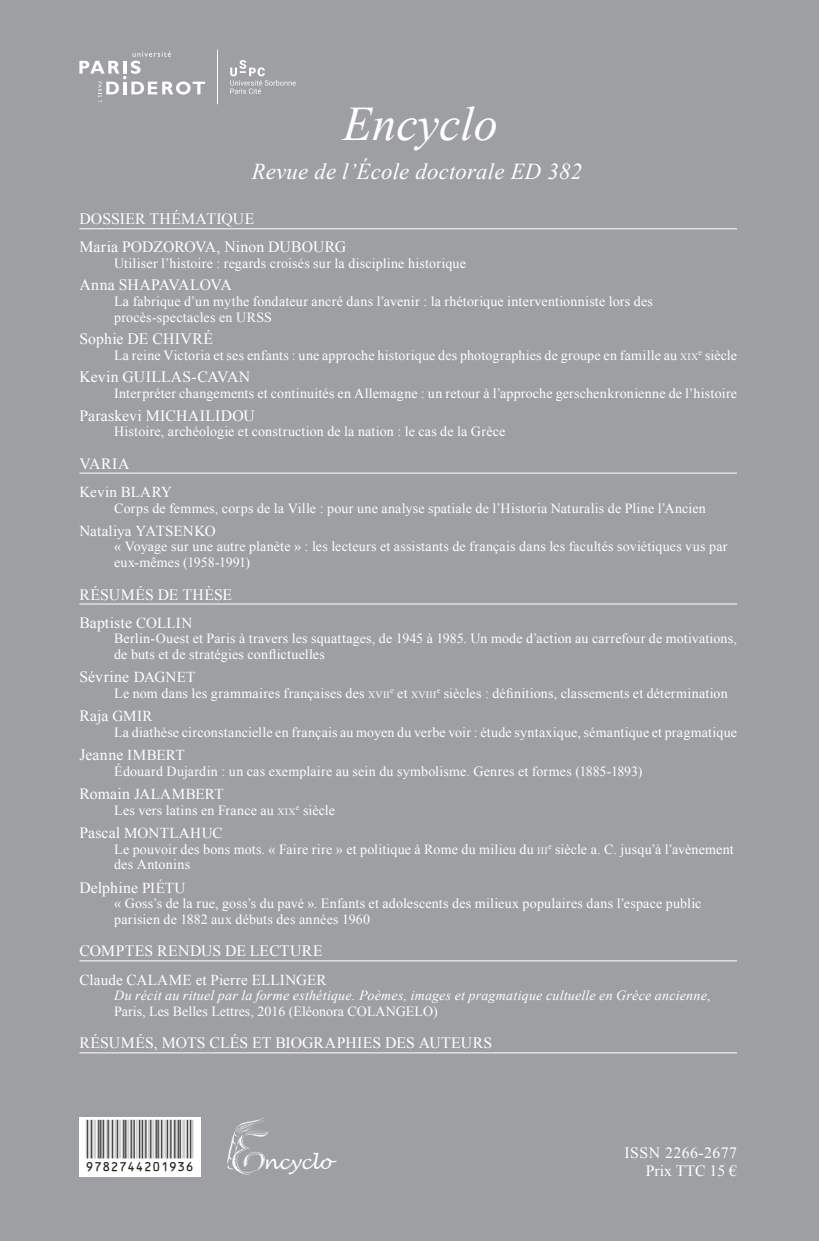
<style>
.page{position:relative;width:819px;height:1241px;background:#fff}
.page>*{position:absolute;margin:0;border:0;box-sizing:border-box;transform-origin:0 0}
.t1{font:51.45px "C39 Hr P48 Dh Tt";letter-spacing:.01em;color:#231f20;scale:.95 1}
.t2{font:italic 48.12px "Times New Roman";color:#fff}
.t3{font:italic 22.75px "Times New Roman";letter-spacing:.01em;color:#fff}
.t4{font:italic 19.25px "Lucida Handwriting";color:#fff}
.NOM_PRENOM{font:15.75px "Times New Roman";letter-spacing:.005em;color:#fff}
.TITRE_SOULIGNÉ{font:15.75px "Times New Roman";letter-spacing:.005em;color:#fff}
.TITRE_SOULIGNÉ-2{font:15.75px "Times New Roman";letter-spacing:.03em;color:#fff}
.NOM_PRENOM-2{font:15.05px "Times New Roman";letter-spacing:.005em;color:#fff}
.p1{font:15.05px "Times New Roman";letter-spacing:.01em;color:#fff}
.TEXTE_EN_RETRAIT{font:14px/15.8px "Times New Roman";letter-spacing:.015em;color:#fff}
.TEXTE_EN_RETRAIT-2{font:italic 14px/15.8px "Times New Roman";letter-spacing:.015em;color:#fff}
.TEXTE_EN_RETRAIT-3{font:9.8px "Times New Roman";letter-spacing:.035em;color:#fff}
.s1{font-size:9.8px}
.s2{font-size:15.05px}
.s3{font-size:14px}
.s4{font-size:15.75px}
.s5{font-style:normal}
</style>
<div class="page">
<div style="left:0;top:0;width:819px;height:1240px;background:#9d9fa2"></div>
<img style="left:227px;top:1117px;width:42px;height:58px">
<hr style="left:79px;top:228px;width:658px;height:1px;background:#fff">
<hr style="left:79px;top:472px;width:658px;height:1px;background:#fff">
<hr style="left:79px;top:603px;width:658px;height:1px;background:#fff">
<hr style="left:79px;top:960px;width:658px;height:1px;background:#fff">
<hr style="left:79px;top:1052px;width:658px;height:1px;background:#fff">
<svg style="left:79px;top:51px;width:126px;height:51px"></svg>
<svg style="left:230px;top:60px;width:66px;height:34px"></svg>
<hr style="left:217px;top:50px;width:1px;height:54px;background:#fff">
<div style="left:79px;top:1116px;width:121px;height:60px;background:#fff"></div>
<p class="t2" style="left:343px;top:90px;width:157px">Encyclo</p>
<p class="t3" style="left:252px;top:156px;width:332px">Revue de l’École doctorale ED 382</p>
<p class="TITRE_SOULIGNÉ" style="left:79px;top:208px;width:176px">DOSSIER THÉMATIQUE</p>
<p class="NOM_PRENOM" style="left:79px;top:236px;width:268px">Maria PODZOROVA, Ninon DUBOURG</p>
<p class="TEXTE_EN_RETRAIT" style="left:114px;top:255px;width:353px">Utiliser l’histoire : regards croisés sur la discipline historique</p>
<p class="NOM_PRENOM" style="left:79px;top:274px;width:154px">Anna SHAPAVALOVA</p>
<p class="TEXTE_EN_RETRAIT" style="left:114px;top:293px;width:540px">La fabrique d’un mythe fondateur ancré dans l’avenir : la rhétorique interventionniste lors des procès‑spectacles en URSS</p>
<p class="NOM_PRENOM" style="left:79px;top:328px;width:135px">Sophie DE CHIVRÉ</p>
<p class="TEXTE_EN_RETRAIT" style="left:114px;top:347px;width:624px">La reine Victoria et ses enfants : une approche historique des photographies de groupe en famille au <span class="s1">XIX</span><sup>e</sup> siècle</p>
<p class="NOM_PRENOM" style="left:79px;top:366px;width:172px">Kevin GUILLAS-CAVAN</p>
<p class="TEXTE_EN_RETRAIT" style="left:114px;top:385px;width:624px">Interpréter changements et continuités en Allemagne : un retour à l’approche gerschenkronienne de l’histoire</p>
<p class="NOM_PRENOM" style="left:79px;top:404px;width:177px">Paraskevi MICHAILIDOU</p>
<p class="TEXTE_EN_RETRAIT" style="left:114px;top:423px;width:393px">Histoire, archéologie et construction de la nation : le cas de la Grèce</p>
<p class="TITRE_SOULIGNÉ" style="left:79px;top:453px;width:51px">VARIA</p>
<p class="NOM_PRENOM-2" style="left:79px;top:481px;width:94px">Kevin BLARY</p>
<p class="TEXTE_EN_RETRAIT" style="left:114px;top:499px;width:593px">Corps de femmes, corps de la Ville : pour une analyse spatiale de l’Historia Naturalis de Pline l’Ancien</p>
<p class="NOM_PRENOM-2" style="left:79px;top:520px;width:138px">Nataliya YATSENKO</p>
<p class="TEXTE_EN_RETRAIT" style="left:114px;top:538px;width:615px">« Voyage sur une autre planète » : les lecteurs et assistants de français dans les facultés soviétiques vus par eux-mêmes (1958-1991)</p>
<p class="TITRE_SOULIGNÉ" style="left:79px;top:583px;width:154px">RÉSUMÉS DE THÈSE</p>
<p class="NOM_PRENOM" style="left:79px;top:611px;width:114px">Baptiste <span class="s2">COLLIN</span></p>
<p class="TEXTE_EN_RETRAIT" style="left:114px;top:630px;width:624px">Berlin-Ouest et Paris à travers les squattages, de 1945 à 1985. Un mode d’action au carrefour de motivations, de buts et de stratégies conflictuelles</p>
<p class="NOM_PRENOM" style="left:79px;top:666px;width:117px">Sévrine <span class="s2">DAGNET</span></p>
<p class="TEXTE_EN_RETRAIT" style="left:114px;top:685px;width:277px">Le nom dans les grammaires françaises des <span class="s1">XVII</span></p>
<p class="TEXTE_EN_RETRAIT-3" style="left:390px;top:688px;width:48px"><sup>e</sup> <span class="s3">et</span> XVIII</p>
<p class="TEXTE_EN_RETRAIT" style="left:436px;top:685px;width:292px"><sup>e</sup> siècles : définitions, classements et détermination</p>
<p class="NOM_PRENOM" style="left:79px;top:705px;width:75px">Raja <span class="s2">GMIR</span></p>
<p class="TEXTE_EN_RETRAIT" style="left:114px;top:724px;width:624px">La diathèse circonstancielle en français au moyen du verbe voir : étude syntaxique, sémantique et pragmatique</p>
<p class="NOM_PRENOM" style="left:79px;top:744px;width:107px">Jeanne <span class="s2">IMBERT</span></p>
<p class="TEXTE_EN_RETRAIT" style="left:114px;top:763px;width:529px">Édouard Dujardin : un cas exemplaire au sein du symbolisme. Genres et formes (1885-1893)</p>
<p class="NOM_PRENOM-2" style="left:79px;top:783px;width:146px"><span class="s4">Romain</span> JALAMBERT</p>
<p class="TEXTE_EN_RETRAIT" style="left:114px;top:801px;width:222px">Les vers latins en France au <span class="s1">XIX</span><sup>e</sup> siècle</p>
<p class="NOM_PRENOM-2" style="left:79px;top:822px;width:145px"><span class="s4">Pascal</span> MONTLAHUC</p>
<p class="TEXTE_EN_RETRAIT" style="left:114px;top:840px;width:621px">Le pouvoir des bons mots. « Faire rire » et politique à Rome du milieu du <span class="s1">III</span><sup>e</sup> siècle a. C. jusqu’à l’avènement des Antonins</p>
<p class="NOM_PRENOM" style="left:79px;top:876px;width:108px">Delphine <span class="s2">PIÉTU</span></p>
<p class="TEXTE_EN_RETRAIT" style="left:114px;top:895px;width:588px">« Goss’s de la rue, goss’s du pavé ». Enfants et adolescents des milieux populaires dans l’espace public parisien de 1882 aux débuts des années 1960</p>
<p class="TITRE_SOULIGNÉ" style="left:79px;top:940px;width:245px">COMPTES RENDUS DE LECTURE</p>
<p class="p1" style="left:79px;top:969px;width:249px">Claude CALAME et Pierre ELLINGER</p>
<p class="TEXTE_EN_RETRAIT-2" style="left:114px;top:987px;width:597px">Du récit au rituel par la forme esthétique. Poèmes, images et pragmatique cultuelle en Grèce ancienne<span class="s5">,<br>Paris, Les Belles Lettres, 2016 (Eléonora COLANGELO</span><span class="s5">)</span></p>
<p class="TITRE_SOULIGNÉ" style="left:79px;top:1032px;width:414px">RÉSUMÉS, MOTS CLÉS ET BIOGRAPHIES DES AUTEURS</p>
<p class="t1" style="left:86px;top:1119px;width:115px">9782744201936</p>
<p class="t4" style="left:262px;top:1150px;width:71px">ncyclo</p>
<p class="TITRE_SOULIGNÉ-2" style="left:624px;top:1141px;width:114px">ISSN 2266-2677</p>
<p class="TITRE_SOULIGNÉ" style="left:645px;top:1160px;width:93px">Prix TTC 15 €</p>
</div>
